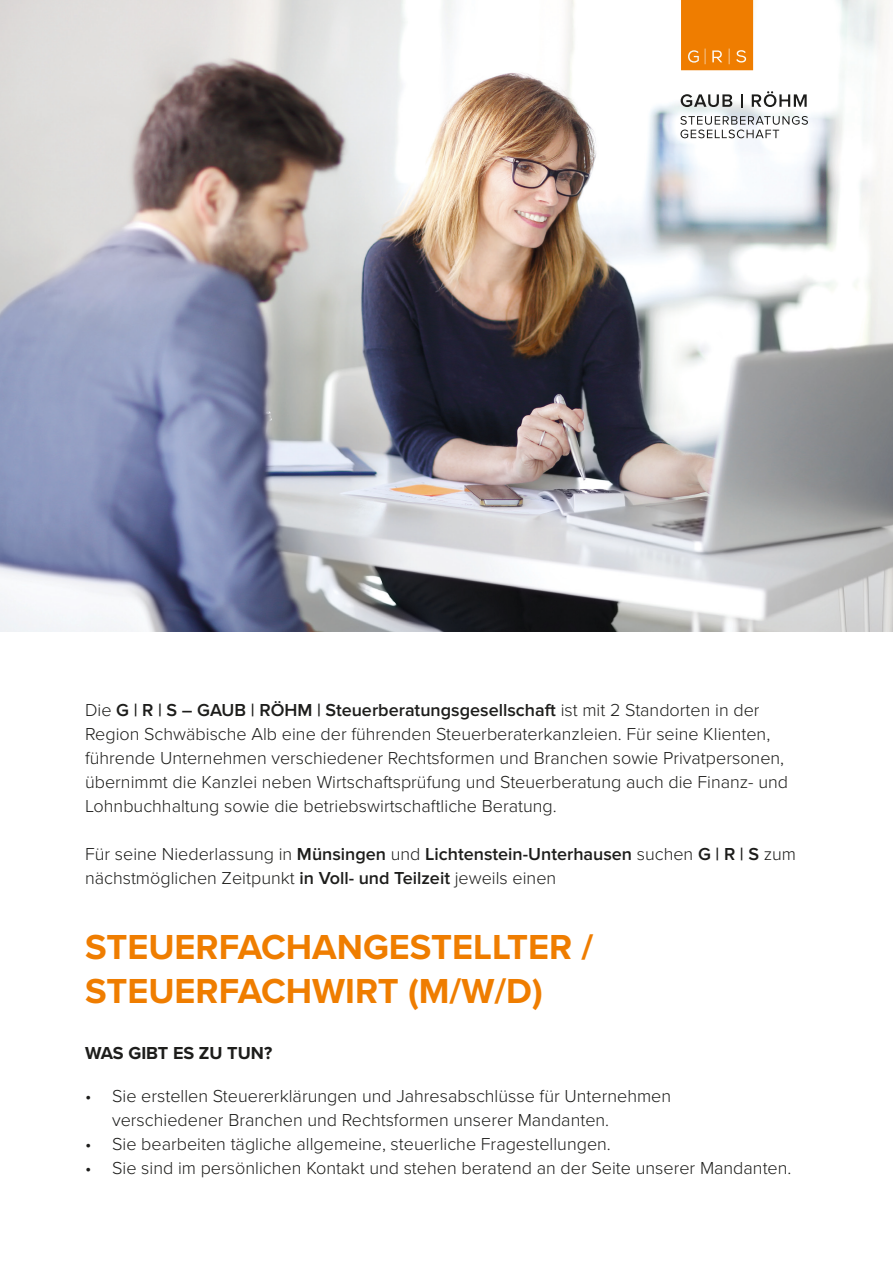
<style>
.page{position:relative;width:893px;height:1263px;background:#fff}
.page>*{position:absolute;margin:0;border:0;box-sizing:border-box;transform-origin:0 0}
.t1{font:700 36px/43.2px "Proxima Nova";color:#ef7d00}
.t2{font:300 18px/24px "Proxima Nova";color:#1d1d1b}
.t3{font:700 18px "Proxima Nova";color:#1d1d1b}
.s1{font-weight:600}
</style>
<div class="page">
<img style="left:0;top:0;width:893px;height:631px">
<div style="left:681px;top:0;width:72px;height:70px;background:#ef7d00"></div>
<svg style="left:681px;top:94px;width:51px;height:13px"></svg>
<svg style="left:741px;top:94px;width:1px;height:13px"></svg>
<svg style="left:752px;top:91px;width:55px;height:16px"></svg>
<svg style="left:680px;top:116px;width:128px;height:22px"></svg>
<p class="t2" style="left:85px;top:697px;width:704px">Die <span class="s1">G | R | S – GAUB | RÖHM | Steuerberatungsgesellschaft</span> ist mit 2 Standorten in der Region Schwäbische Alb eine der führenden Steuerberaterkanzleien. Für seine Klienten, führende Unternehmen verschiedener Rechtsformen und Branchen sowie Privatpersonen, übernimmt die Kanzlei neben Wirtschaftsprüfung und Steuerberatung auch die Finanz- und Lohnbuchhaltung sowie die betriebswirtschaftliche Beratung.</p>
<p class="t2" style="left:85px;top:841px;width:713px">Für seine Niederlassung in <span class="s1">Münsingen</span> und <span class="s1">Lichtenstein-Unterhausen</span> suchen <span class="s1">G | R | S</span> zum nächstmöglichen Zeitpunkt <span class="s1">in Voll- und Teilzeit</span> jeweils einen</p>
<h1 class="t1" style="left:85px;top:925px;width:510px">STEUERFACHANGESTELLTER /<br>STEUERFACHWIRT (M/W/D)</h1>
<p class="t3" style="left:85px;top:1040px;width:189px">WAS GIBT ES ZU TUN?</p>
<p class="t2" style="left:112px;top:1083px;width:561px;text-indent:-27px">• Sie erstellen Steuererklärungen und Jahresabschlüsse für Unternehmen verschiedener Branchen und Rechtsformen unserer Mandanten.</p>
<p class="t2" style="left:85px;top:1131px;width:527px">• Sie bearbeiten tägliche allgemeine, steuerliche Fragestellungen.</p>
<p class="t2" style="left:85px;top:1155px;width:708px">• Sie sind im persönlichen Kontakt und stehen beratend an der Seite unserer Mandanten.</p>
</div>
